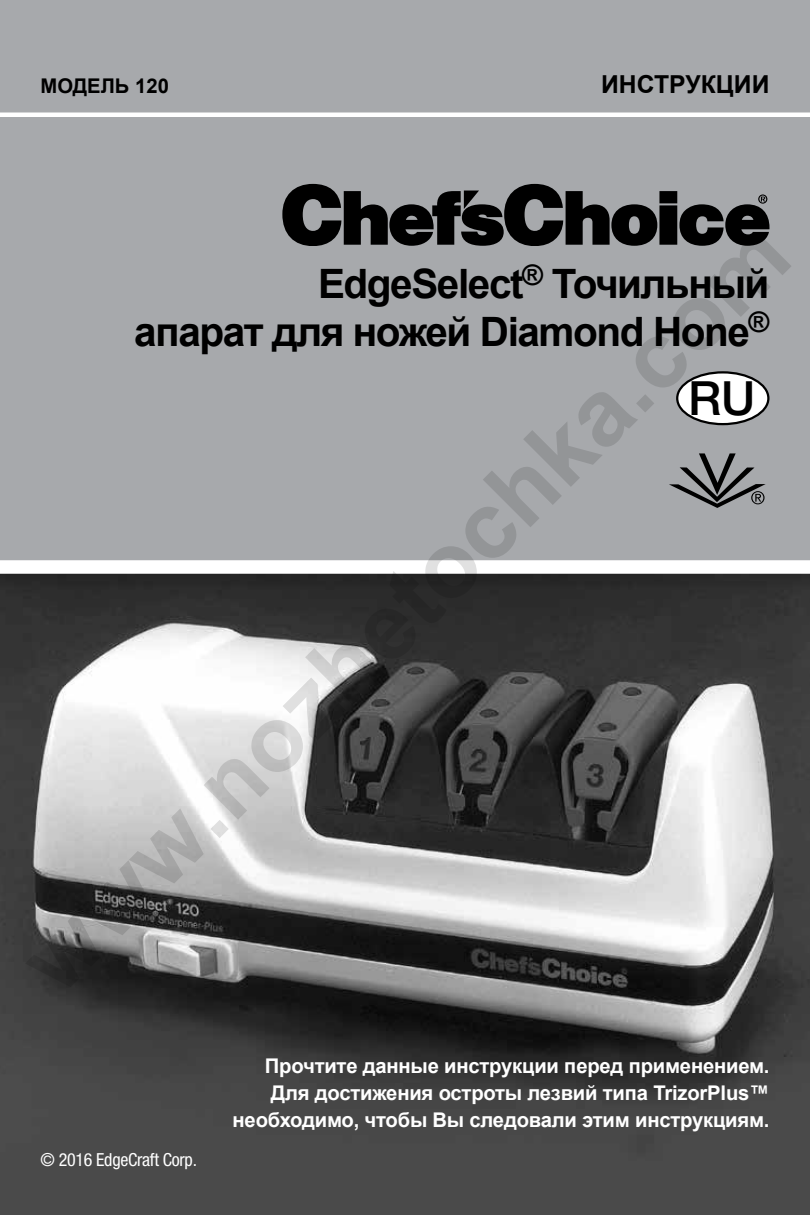
<style>
.page{position:relative;width:810px;height:1215px;background:#fff}
.page>*{position:absolute;margin:0;border:0;box-sizing:border-box;transform-origin:0 0}
.t1{font:700 94.27px "Arial";color:rgb(0 0 0/.12)}
.t2{font:500 47.25px "Helvetica Neue LT Std";color:#000}
.t3{font:700 40.5px/47.2px "Arial";letter-spacing:-.035em;color:#000;text-align:right}
.t4{font:700 24.75px "Arial";color:#000}
.t5{font:700 20.25px/27px "Arial";letter-spacing:-.01em;color:#fff;text-align:right}
.t6{font:700 20.25px "Arial";color:#000}
.t7{font:condensed 18px "Helvetica Neue LT Std";letter-spacing:-.015em;color:#fff}
</style>
<div class="page">
<div style="left:0;top:0;width:810px;height:567px;background:#a7a9ac"></div>
<img style="left:0;top:574px;width:810px;height:641px">
<div style="left:0;top:560px;width:810px;height:14px;background:#fff"></div>
<div style="left:0;top:112px;width:810px;height:5px;background:#fff"></div>
<svg style="left:282px;top:184px;width:487px;height:61px"></svg>
<svg style="left:669px;top:453px;width:97px;height:55px"></svg>
<div style="left:677px;top:372px;width:91px;height:52px;background:#fff;border-radius:50%"></div>
<div style="left:676px;top:371px;width:94px;height:54px;border:2px solid #000;border-radius:50%"></div>
<p class="t6" style="left:40px;top:73px;width:130px">МОДЕЛЬ 120</p>
<p class="t4" style="left:601px;top:68px;width:170px">ИНСТРУКЦИИ</p>
<h1 class="t1" style="left:-8px;top:930px;width:1043px;rotate:-45deg">www.nozhetochka.com</h1>
<h3 class="t3" style="left:134px;top:262px;width:637px">EdgeSelect<sup>®</sup> Точильный<br>апарат для ножей Diamond Hone<sup>®</sup></h3>
<h2 class="t2" style="left:688px;top:370px;width:69px">RU</h2>
<p class="t7" style="left:40px;top:1149px;width:158px">© 2016 EdgeCraft Corp.</p>
<p class="t5" style="left:233px;top:1053px;width:538px">Прочтите данные инструкции перед применением.<br>Для достижения остроты лезвий типа TrizorPlus™ необходимо, чтобы Вы следовали этим инструкциям.</p>
</div>
